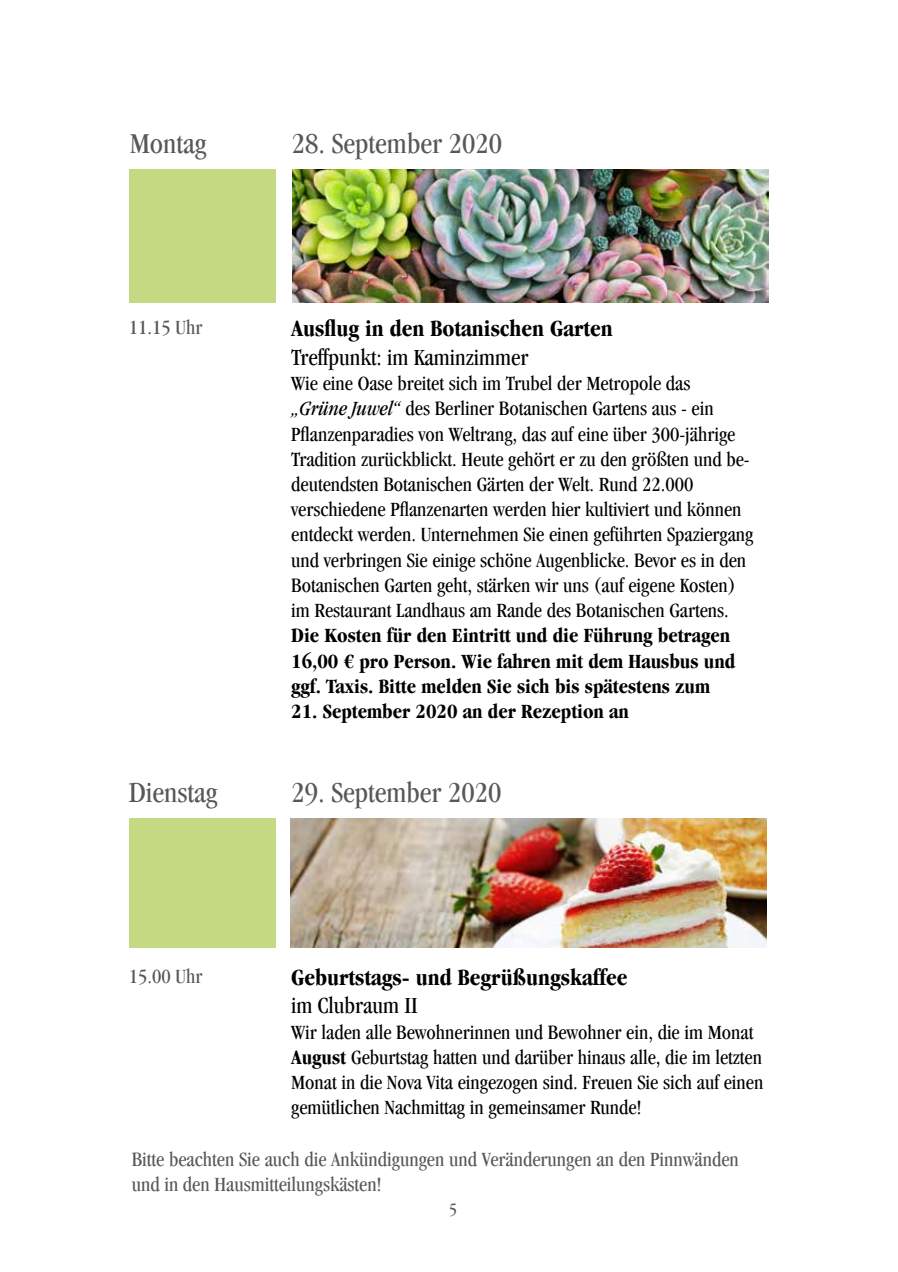
<style>
.page{position:relative;width:898px;height:1272px;background:#fff}
.page>*{position:absolute;margin:0;border:0;box-sizing:border-box;transform-origin:0 0}
.t1{font:condensed 30px "Garamond";color:#58585a}
.t2{font:700 condensed 24px "Garamond";color:#000}
.t3{font:condensed 24px "Garamond";color:#000}
.t4{font:condensed 21px/25.2px "Garamond";color:#000}
.t5{font:700 condensed 21px/25.2px "Garamond";color:#000}
.t6{font:condensed 21px/25.2px "Garamond";color:#58585a}
.t7{font:condensed 18px "Garamond";color:#58585a}
.s1{font-style:italic}
.s2{font-weight:700}
</style>
<div class="page">
<div style="left:129px;top:818px;width:146px;height:129px;background:#c5d882"></div>
<img style="left:291px;top:818px;width:475px;height:129px">
<div style="left:130px;top:169px;width:146px;height:133px;background:#c5d882"></div>
<img style="left:292px;top:169px;width:475px;height:133px">
<h1 class="t1" style="left:130px;top:127px;width:78px">Montag</h1>
<h1 class="t1" style="left:292px;top:127px;width:211px">28. September 2020</h1>
<p class="t6" style="left:129px;top:315px;width:75px">11.15 Uhr</p>
<p class="t2" style="left:291px;top:315px;width:323px">Ausflug in den Botanischen Garten</p>
<p class="t3" style="left:291px;top:344px;width:239px">Treffpunkt: im Kaminzimmer</p>
<p class="t4" style="left:291px;top:371px;width:463px">Wie eine Oase breitet sich im Trubel der Metropole das<br><span class="s1">„Grüne Juwel“</span> des Berliner Botanischen Gartens aus - ein Pflanzenparadies von Weltrang, das auf eine über 300-jährige Tradition zurückblickt. Heute gehört er zu den größten und be&shy;deutendsten Botanischen Gärten der Welt. Rund 22.000 verschiedene Pflanzenarten werden hier kultiviert und können entdeckt werden. Unternehmen Sie einen geführten Spaziergang und verbringen Sie einige schöne Augenblicke. Bevor es in den Botanischen Garten geht, stärken wir uns (auf eigene Kosten) im Restaurant Landhaus am Rande des Botanischen Gartens.</p>
<p class="t5" style="left:291px;top:623px;width:445px">Die Kosten für den Eintritt und die Führung betragen<br>16,00 € pro Person. Wie fahren mit dem Hausbus und ggf. Taxis. Bitte melden Sie sich bis spätestens zum</p>
<p class="t5" style="left:291px;top:698px;width:339px">21. September 2020 an der Rezeption an</p>
<h1 class="t1" style="left:129px;top:776px;width:90px">Dienstag</h1>
<h1 class="t1" style="left:291px;top:776px;width:211px">29. September 2020</h1>
<p class="t6" style="left:129px;top:963px;width:75px">15.00 Uhr</p>
<p class="t2" style="left:291px;top:963px;width:337px">Geburtstags- und Begrüßungskaffee</p>
<p class="t3" style="left:291px;top:992px;width:128px">im Clubraum II</p>
<p class="t4" style="left:291px;top:1019px;width:473px">Wir laden alle Bewohnerinnen und Bewohner ein, die im Monat <span class="s2">August</span> Geburtstag hatten und darüber hinaus alle, die im letzten Monat in die Nova Vita eingezogen sind. Freuen Sie sich auf einen gemütlichen Nachmittag in gemeinsamer Runde!</p>
<p class="t6" style="left:132px;top:1146px;width:608px">Bitte beachten Sie auch die Ankündigungen und Veränderungen an den Pinnwänden und in den Hausmitteilungskästen!</p>
<p class="t7" style="left:449px;top:1198px;width:9px">5</p>
</div>
